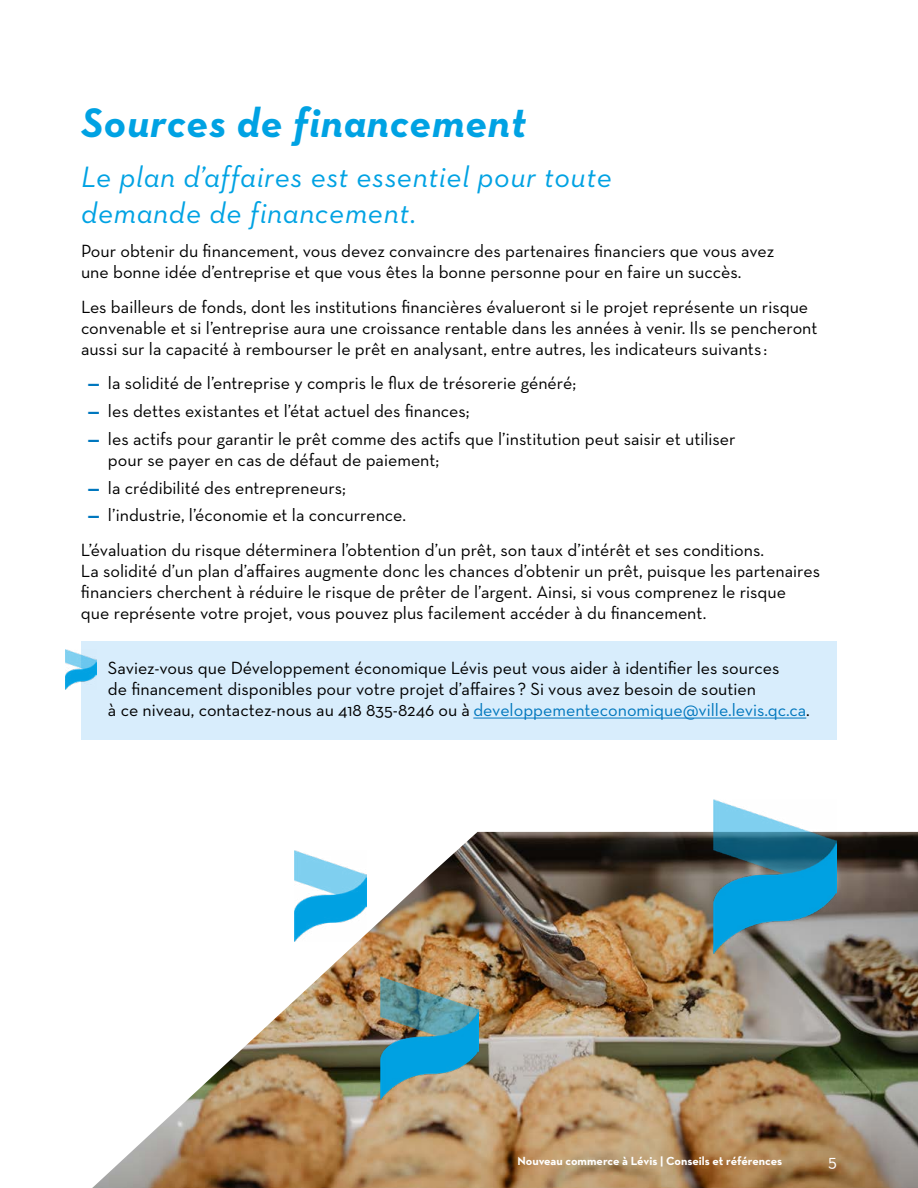
<style>
.page{position:relative;width:918px;height:1188px;background:#fff}
.page>*{position:absolute;margin:0;border:0;box-sizing:border-box;transform-origin:0 0}
.t1{font:italic 700 42px "Neutra Text";letter-spacing:.02em;color:#00a2e3}
.t2{font:italic 30px/36px "Neutraface 2 Text";letter-spacing:.02em;color:#00a2e3}
.t3{font:18px/21px "Neutra Text";color:#000}
.t4{font:18px "Neutra Text";color:#fff}
.t5{font:700 12px "Neutra Text";color:#fff}
.s1{font-weight:700;color:#0077be}
.s2{color:#0077be}
</style>
<div class="page">
<img style="left:65px;top:689px;width:853px;height:499px">
<div style="left:81px;top:641px;width:756px;height:99px;background:#d8edfc"></div>
<hr style="left:473px;top:718px;width:333px;height:1px;background:#0077be">
<img style="left:65px;top:649px;width:32px;height:40px">
<img style="left:714px;top:799px;width:123px;height:154px">
<img style="left:380px;top:976px;width:99px;height:123px">
<img style="left:294px;top:851px;width:72px;height:90px">
<h1 class="t1" style="left:81px;top:97px;width:446px">Sources de financement</h1>
<h2 class="t2" style="left:81px;top:158px;width:533px">Le plan d’affaires est essentiel pour toute demande de financement.</h2>
<p class="t3" style="left:81px;top:240px;width:695px">Pour obtenir du financement, vous devez convaincre des partenaires financiers que vous avez une bonne idée d’entreprise et que vous êtes la bonne personne pour en faire un succès.</p>
<p class="t3" style="left:81px;top:296px;width:738px">Les bailleurs de fonds, dont les institutions financières évalueront si le projet représente un risque convenable et si l’entreprise aura une croissance rentable dans les années à venir. Ils se pencheront aussi sur la capacité à rembourser le prêt en analysant, entre autres, les indicateurs suivants :</p>
<p class="t3" style="left:88px;top:373px;width:490px"><span class="s1">—</span> la solidité de l’entreprise y compris le flux de trésorerie généré;</p>
<p class="t3" style="left:88px;top:400px;width:384px"><span class="s1">—</span> les dettes existantes et l’état actuel des finances;</p>
<p class="t3" style="left:108px;top:428px;width:629px;text-indent:-20px"><span class="s1">—</span> les actifs pour garantir le prêt comme des actifs que l’institution peut saisir et utiliser pour se payer en cas de défaut de paiement;</p>
<p class="t3" style="left:88px;top:477px;width:260px"><span class="s1">—</span> la crédibilité des entrepreneurs;</p>
<p class="t3" style="left:81px;top:498px;width:685px;line-height:34.5px;text-indent:7px"><span class="s1">—</span> l’industrie, l’économie et la concurrence.<br>L’évaluation du risque déterminera l’obtention d’un prêt, son taux d’intérêt et ses conditions.</p>
<p class="t3" style="left:81px;top:560px;width:741px">La solidité d’un plan d’affaires augmente donc les chances d’obtenir un prêt, puisque les partenaires financiers cherchent à réduire le risque de prêter de l’argent. Ainsi, si vous comprenez le risque<br>que représente votre projet, vous pouvez plus facilement accéder à du financement.</p>
<p class="t3" style="left:108px;top:657px;width:703px">Saviez-vous que Développement économique Lévis peut vous aider à identifier les sources<br>de financement disponibles pour votre projet d’affaires ? Si vous avez besoin de soutien<br>à ce niveau, contactez-nous au 418 835-8246 ou à <span class="s2">developpementeconomique@ville.levis.qc.ca</span>.</p>
<p class="t5" style="left:518px;top:1154px;width:266px">Nouveau commerce à Lévis | Conseils et références</p>
<p class="t4" style="left:828px;top:1150px;width:10px">5</p>
</div>
